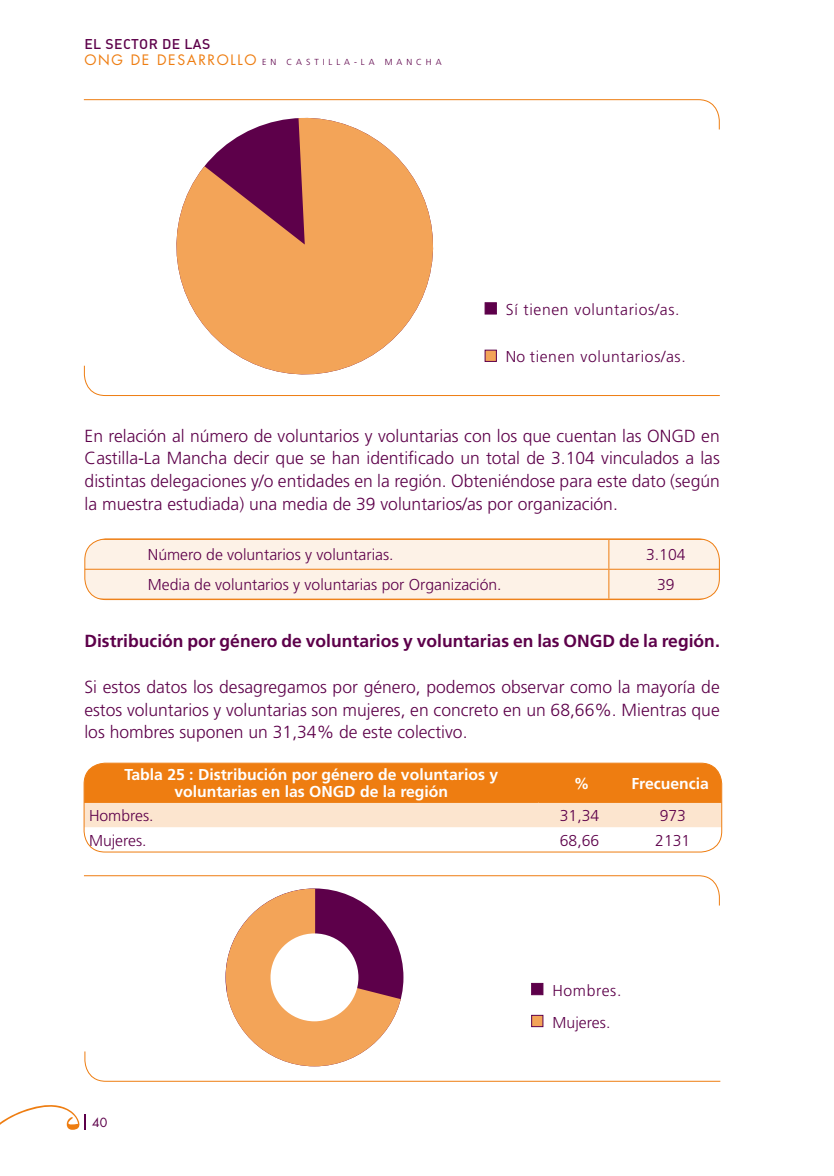
<style>
.page{position:relative;width:834px;height:1176px;background:#fff}
.page>*{position:absolute;margin:0;border:0;box-sizing:border-box;transform-origin:0 0}
.t1{font:300 17.5px/22.8px "Frutiger";color:#5d004a;text-align:justify}
.t2{font:700 17.5px "Frutiger";color:#5d004a}
.t3{font:300 15.75px/31.8px "Frutiger";color:#5d004a}
.t4{font:700 15.75px/17.5px "Frutiger";color:#fff;text-align:center}
.t5{font:300 15.75px "Frutiger";letter-spacing:.04em;color:#5d004a}
.t6{font:14px "DIN Medium Alternate";letter-spacing:.03em;color:#5d004a}
.t7{font:12.25px "Futura";color:#5d004a}
.t8{font:300 8.75px "Frutiger";letter-spacing:.45em;color:#5d004a}
.s1{font-family:"Futura";font-weight:400;font-size:14px;color:#ee7d11}
</style>
<div class="page">
<hr style="left:85px;top:599px;width:523px;height:1px;background:#ee7d11">
<div style="left:86px;top:539px;width:633px;height:60px;background:#fdf2e7"></div>
<hr style="left:608px;top:569px;width:111px;height:1px;background:#ee7d11">
<hr style="left:608px;top:599px;width:111px;height:1px;background:#ee7d11">
<div style="left:84px;top:538px;width:635px;height:62px;border:1px solid #ee7d11;border-radius:21px"></div>
<svg style="left:84px;top:763px;width:637px;height:64px;background:#f3a65c"></svg>
<hr style="left:84px;top:802px;width:454px;height:1px;background:#ee7d11">
<hr style="left:538px;top:802px;width:77px;height:1px;background:#ee7d11">
<hr style="left:615px;top:802px;width:106px;height:1px;background:#ee7d11">
<div style="left:84px;top:763px;width:638px;height:89px;border:1px solid #ee7d11;border-radius:21px"></div>
<svg style="left:0;top:875px;width:721px;height:255px"></svg>
<div style="left:270px;top:933px;width:88px;height:88px;background:#fff;border-radius:50%"></div>
<svg style="left:83px;top:99px;width:637px;height:31px"></svg>
<svg style="left:83px;top:365px;width:637px;height:31px"></svg>
<div style="left:484px;top:302px;width:12px;height:12px;background:#5d004a;border:1px solid #5d004a"></div>
<div style="left:484px;top:350px;width:12px;height:12px;background:#f3a458;border:1px solid #5d004a"></div>
<svg style="left:160px;top:101px;width:289px;height:17px"></svg>
<svg style="left:160px;top:118px;width:289px;height:273px;fill:#f3a458"></svg>
<p class="t6" style="left:84px;top:35px;width:127px">EL SECTOR DE LAS</p>
<p class="t8" style="left:84px;top:57px;width:358px"><span class="s1">ONG DE DESARROLLO</span> EN CASTILLA-LA MANCHA</p>
<p class="t5" style="left:506px;top:301px;width:175px">Sí tienen voluntarios/as.</p>
<p class="t5" style="left:506px;top:348px;width:181px">No tienen voluntarios/as.</p>
<p class="t1" style="left:85px;top:424px;width:636px">En relación al número de voluntarios y voluntarias con los que cuentan las ONGD en Castilla-La Mancha decir que se han identificado un total de 3.104 vinculados a las distintas delegaciones y/o entidades en la región. Obteniéndose para este dato (según la muestra estudiada) una media de 39 voluntarios/as por organización.</p>
<p class="t3" style="left:148px;top:539px;width:247px">Número de voluntarios y voluntarias.</p>
<p class="t3" style="left:646px;top:539px;width:41px">3.104</p>
<p class="t3" style="left:148px;top:569px;width:355px">Media de voluntarios y voluntarias por Organización.</p>
<p class="t3" style="left:657px;top:569px;width:19px">39</p>
<p class="t2" style="left:84px;top:631px;width:637px">Distribución por género de voluntarios y voluntarias en las ONG D de la región.</p>
<p class="t1" style="left:84px;top:675px;width:636px">Si estos datos los desagregamos por género, podemos observar como la mayoría de estos voluntarios y voluntarias son mujeres, en concreto en un 68,66%. Mientras que los hombres suponen un 31,34% de este colectivo.</p>
<p class="t4" style="left:124px;top:766px;width:375px">Tabla 25 : Distribución por género de voluntarios y voluntarias en las ONG D de la región</p>
<p class="t4" style="left:573px;top:774px;width:17px">%</p>
<p class="t4" style="left:631px;top:774px;width:79px">Frecuencia</p>
<p class="t3" style="left:89px;top:799px;width:66px">Hombres.</p>
<p class="t3" style="left:559px;top:799px;width:41px">31,34</p>
<p class="t3" style="left:659px;top:799px;width:28px">973</p>
<p class="t3" style="left:89px;top:824px;width:59px">Mujeres.</p>
<p class="t3" style="left:559px;top:824px;width:41px">68,66</p>
<p class="t3" style="left:655px;top:824px;width:37px">2131</p>
<p class="t7" style="left:92px;top:1114px;width:17px">40</p>
<p class="t3" style="left:552px;top:974px;width:70px">Hombres.<br>Mujeres.</p>
</div>
